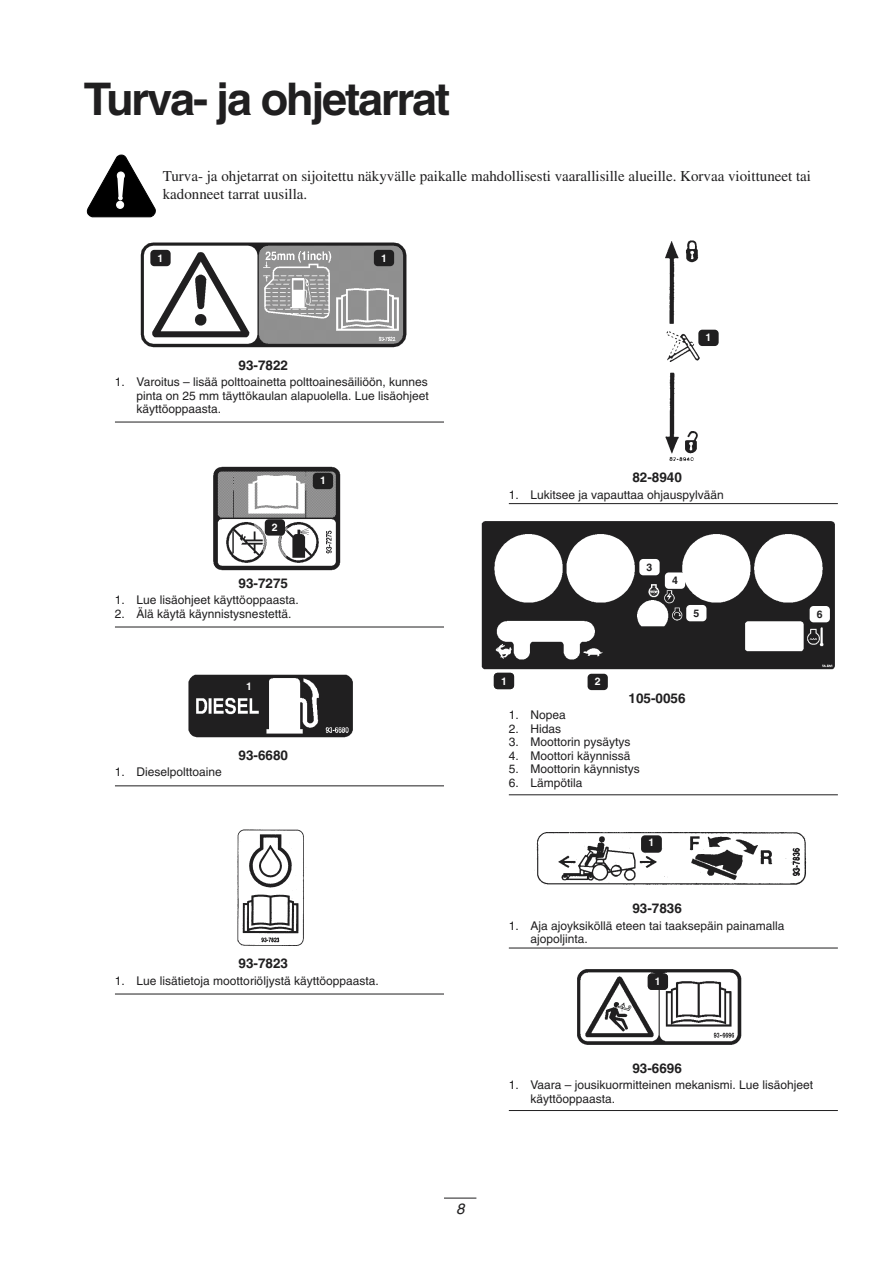
<style>
.page{position:relative;width:893px;height:1262px;background:#fff}
.page>*{position:absolute;margin:0;border:0;box-sizing:border-box;transform-origin:0 0}
.t1{font:700 45px "Helvetica";letter-spacing:-.045em;color:#201f20}
.t2{font:15px/18px "Times";color:#201f20}
.t3{font:italic 15px "Helvetica";color:#201f20}
.t4{font:700 13.5px "Helvetica";color:#201f20}
.t5{font:12px/13.5px "Helvetica";color:#201f20}
.t6{font:700 10.5px "Helvetica";color:#fff}
.t7{font:700 10.5px "Helvetica";color:#201f20}
</style>
<div class="page">
<hr style="left:444px;top:1197px;width:32px;height:1px;background:#201f20">
<hr style="left:115px;top:422px;width:329px;height:1px;background:#201f20">
<hr style="left:115px;top:627px;width:329px;height:1px;background:#201f20">
<hr style="left:115px;top:785px;width:329px;height:1px;background:#201f20">
<hr style="left:115px;top:993px;width:329px;height:1px;background:#201f20">
<hr style="left:509px;top:503px;width:328px;height:1px;background:#201f20">
<hr style="left:509px;top:794px;width:328px;height:1px;background:#201f20">
<hr style="left:509px;top:947px;width:328px;height:1px;background:#201f20">
<hr style="left:509px;top:1110px;width:328px;height:1px;background:#201f20">
<svg style="left:86px;top:154px;width:70px;height:64px"></svg>
<img style="left:141px;top:243px;width:265px;height:105px">
<img style="left:213px;top:466px;width:128px;height:105px">
<img style="left:188px;top:674px;width:165px;height:63px">
<img style="left:237px;top:829px;width:67px;height:117px">
<img style="left:665px;top:240px;width:47px;height:222px">
<img style="left:481px;top:521px;width:354px;height:149px">
<img style="left:536px;top:832px;width:271px;height:54px">
<div style="left:150px;top:250px;width:21px;height:16px;background:#201f20;border-radius:4px"></div>
<div style="left:374px;top:250px;width:20px;height:16px;background:#201f20;border-radius:4px"></div>
<div style="left:698px;top:330px;width:20px;height:16px;background:#201f20;border-radius:4px"></div>
<div style="left:641px;top:835px;width:21px;height:17px;background:#201f20;border-radius:4px"></div>
<div style="left:587px;top:673px;width:21px;height:17px;background:#201f20;border-radius:4px"></div>
<div style="left:313px;top:473px;width:20px;height:16px;background:#201f20;border-radius:4px"></div>
<div style="left:239px;top:678px;width:20px;height:17px;background:#201f20;border-radius:4px"></div>
<div style="left:265px;top:519px;width:20px;height:16px;background:#201f20;border-radius:4px"></div>
<div style="left:639px;top:559px;width:20px;height:16px;background:#fff;border-radius:4px"></div>
<div style="left:664px;top:572px;width:21px;height:17px;background:#fff;border-radius:4px"></div>
<div style="left:686px;top:605px;width:20px;height:16px;background:#fff;border-radius:4px"></div>
<div style="left:809px;top:606px;width:20px;height:16px;background:#fff;border-radius:4px"></div>
<div style="left:494px;top:673px;width:20px;height:16px;background:#201f20;border-radius:4px"></div>
<img style="left:577px;top:969px;width:164px;height:76px">
<div style="left:647px;top:973px;width:21px;height:16px;background:#201f20;border-radius:4px"></div>
<h1 class="t1" style="left:84px;top:83px;width:368px">Turva- ja ohjetarrat</h1>
<p class="t2" style="left:163px;top:168px;width:649px">Turva- ja ohjetarrat on sijoitettu näkyvälle paikalle mahdollisesti vaarallisille alueille. Korvaa vioittuneet tai kadonneet tarrat uusilla.</p>
<p class="t6" style="left:157px;top:254px;width:7px">1</p>
<p class="t6" style="left:381px;top:254px;width:7px">1</p>
<p class="t4" style="left:238px;top:360px;width:51px">93-7822</p>
<p class="t5" style="left:136px;top:376px;width:294px;text-align:justify;text-indent:-22px">1. Varoitus – lisää polttoainetta polttoainesäiliöön, kunnes pinta on 25 mm täyttökaulan alapuolella. Lue lisäohjeet käyttöoppaasta.</p>
<p class="t6" style="left:272px;top:523px;width:7px">2</p>
<p class="t4" style="left:238px;top:578px;width:51px">93-7275</p>
<p class="t5" style="left:115px;top:594px;width:185px">1. Lue lisäohjeet käyttöoppaasta.</p>
<p class="t5" style="left:115px;top:608px;width:178px">2. Älä käytä käynnistysnestettä.</p>
<p class="t6" style="left:320px;top:477px;width:7px">1</p>
<p class="t6" style="left:246px;top:683px;width:7px">1</p>
<p class="t5" style="left:115px;top:766px;width:108px">1. Dieselpolttoaine</p>
<p class="t4" style="left:238px;top:750px;width:51px">93-6680</p>
<p class="t4" style="left:238px;top:958px;width:51px">93-7823</p>
<p class="t5" style="left:115px;top:975px;width:265px">1. Lue lisätietoja moottoriöljystä käyttöoppaasta.</p>
<p class="t6" style="left:705px;top:334px;width:7px">1</p>
<p class="t4" style="left:632px;top:473px;width:51px">82-8940</p>
<p class="t5" style="left:509px;top:489px;width:217px">1. Lukitsee ja vapauttaa ohjauspylvään</p>
<p class="t7" style="left:646px;top:563px;width:7px">3</p>
<p class="t7" style="left:672px;top:576px;width:7px">4</p>
<p class="t7" style="left:693px;top:609px;width:7px">5</p>
<p class="t7" style="left:816px;top:610px;width:7px">6</p>
<p class="t6" style="left:501px;top:677px;width:7px">1</p>
<p class="t6" style="left:594px;top:678px;width:7px">2</p>
<p class="t4" style="left:628px;top:693px;width:59px">105-0056</p>
<p class="t5" style="left:509px;top:709px;width:58px">1. Nopea</p>
<p class="t5" style="left:509px;top:723px;width:54px">2. Hidas</p>
<p class="t5" style="left:509px;top:736px;width:123px">3. Moottorin pysäytys</p>
<p class="t5" style="left:509px;top:750px;width:123px">4. Moottori käynnissä</p>
<p class="t5" style="left:509px;top:763px;width:132px">5. Moottorin käynnistys</p>
<p class="t5" style="left:509px;top:777px;width:75px">6. Lämpötila</p>
<p class="t6" style="left:648px;top:838px;width:7px">1</p>
<p class="t4" style="left:632px;top:903px;width:51px">93-7836</p>
<p class="t5" style="left:530px;top:920px;width:256px;text-indent:-22px">1. Aja ajoyksiköllä eteen tai taaksepäin painamalla ajopoljinta.</p>
<p class="t6" style="left:655px;top:977px;width:7px">1</p>
<p class="t4" style="left:632px;top:1063px;width:51px">93-6696</p>
<p class="t5" style="left:530px;top:1079px;width:284px;text-indent:-22px">1. Vaara – jousikuormitteinen mekanismi. Lue lisäohjeet käyttöoppaasta.</p>
<p class="t3" style="left:456px;top:1203px;width:10px">8</p>
</div>
